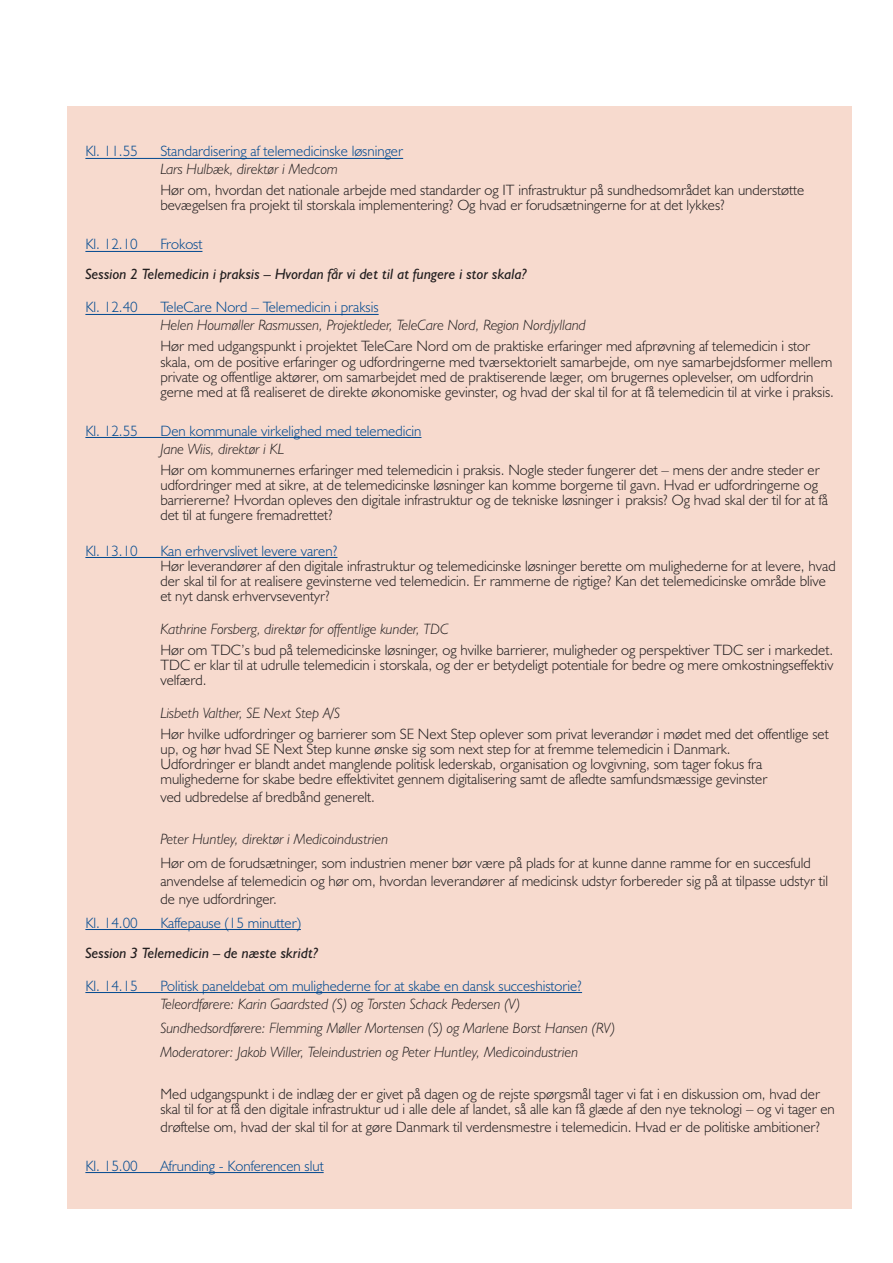
<style>
.page{position:relative;width:893px;height:1263px;background:#fff}
.page>*{position:absolute;margin:0;border:0;box-sizing:border-box;transform-origin:0 0}
.Brødtekst{font:300 15px/15px "Humanist 521 BT";color:#231f20}
.Oplægsholder{font:italic 300 15px "Humanist 521 BT";color:#231f20}
.programpunkt{font:300 15px "Humanist 521 BT";color:#014990}
.Oplægsholder-2{font:300 15px/18px "Humanist 521 BT";color:#231f20}
.Session{font:italic 15px "Humanist 521 BT";color:#231f20}
</style>
<div class="page">
<div style="left:67px;top:106px;width:784px;height:1103px;background:#f7dace"></div>
<hr style="left:85px;top:158px;width:318px;height:1px;background:#014990">
<hr style="left:85px;top:251px;width:117px;height:1px;background:#014990">
<hr style="left:85px;top:314px;width:294px;height:1px;background:#014990">
<hr style="left:85px;top:437px;width:336px;height:1px;background:#014990">
<hr style="left:85px;top:557px;width:252px;height:1px;background:#014990">
<hr style="left:85px;top:929px;width:216px;height:1px;background:#014990">
<hr style="left:85px;top:992px;width:497px;height:1px;background:#014990">
<hr style="left:85px;top:1172px;width:239px;height:1px;background:#014990">
<p class="programpunkt" style="left:85px;top:142px;width:54px">Kl. 11.55</p>
<p class="programpunkt" style="left:160px;top:142px;width:244px">Standardisering af telemedicinske løsninger</p>
<p class="Oplægsholder" style="left:160px;top:160px;width:179px">Lars Hulbæk, direktør i Medcom</p>
<p class="Brødtekst" style="left:160px;top:183px;width:645px">Hør om, hvordan det nationale arbejde med standarder og IT infrastruktur på sundhedsområdet kan understøtte bevægelsen fra projekt til storskala implementering? Og hvad er forudsætningerne for at det lykkes?</p>
<p class="programpunkt" style="left:85px;top:235px;width:54px">Kl. 12.10</p>
<p class="programpunkt" style="left:160px;top:235px;width:44px">Frokost</p>
<p class="Session" style="left:85px;top:265px;width:443px">Session 2 Telemedicin i praksis – Hvordan får vi det til at fungere i stor skala?</p>
<p class="programpunkt" style="left:85px;top:298px;width:54px">Kl. 12.40</p>
<p class="programpunkt" style="left:160px;top:298px;width:220px">TeleCare Nord – Telemedicin i praksis</p>
<p class="Oplægsholder" style="left:160px;top:316px;width:427px">Helen Houmøller Rasmussen, Projektleder, TeleCare Nord, Region Nordjylland</p>
<p class="Brødtekst" style="left:160px;top:339px;width:675px">Hør med udgangspunkt i projektet TeleCare Nord om de praktiske erfaringer med afprøvning af telemedicin i stor skala, om de positive erfaringer og udfordringerne med tværsektorielt samarbejde, om nye samarbejdsformer mellem private og offentlige aktører, om samarbejdet med de praktiserende læger, om brugernes oplevelser, om udfordrin gerne med at få realiseret de direkte økonomiske gevinster, og hvad der skal til for at få telemedicin til at virke i praksis.</p>
<p class="programpunkt" style="left:85px;top:421px;width:54px">Kl. 12.55</p>
<p class="programpunkt" style="left:160px;top:421px;width:263px">Den kommunale virkelighed med telemedicin</p>
<p class="Oplægsholder" style="left:160px;top:439px;width:125px">Jane Wiis, direktør i KL</p>
<p class="Brødtekst" style="left:160px;top:462px;width:669px">Hør om kommunernes erfaringer med telemedicin i praksis. Nogle steder fungerer det – mens der andre steder er udfordringer med at sikre, at de telemedicinske løsninger kan komme borgerne til gavn. Hvad er udfordringerne og barriererne? Hvordan opleves den digitale infrastruktur og de tekniske løsninger i praksis? Og hvad skal der til for at få det til at fungere fremadrettet?</p>
<p class="programpunkt" style="left:85px;top:541px;width:54px">Kl. 13.10</p>
<p class="programpunkt" style="left:160px;top:541px;width:179px">Kan erhvervslivet levere varen?</p>
<p class="Brødtekst" style="left:160px;top:558px;width:677px">Hør leverandører af den digitale infrastruktur og telemedicinske løsninger berette om mulighederne for at levere, hvad der skal til for at realisere gevinsterne ved telemedicin. Er rammerne de rigtige? Kan det telemedicinske område blive et nyt dansk erhvervseventyr?</p>
<p class="Oplægsholder" style="left:160px;top:619px;width:290px">Kathrine Forsberg, direktør for offentlige kunder, TDC</p>
<p class="Brødtekst" style="left:160px;top:642px;width:674px;text-align:justify">Hør om TDC’s bud på telemedicinske løsninger, og hvilke barrierer, muligheder og perspektiver TDC ser i markedet.<br>TDC er klar til at udrulle telemedicin i storskala, og der er betydeligt potentiale for bedre og mere omkostningseffektiv velfærd.</p>
<p class="Oplægsholder" style="left:160px;top:703px;width:181px">Lisbeth Valther, SE Next Step A/S</p>
<p class="Brødtekst" style="left:160px;top:726px;width:670px">Hør hvilke udfordringer og barrierer som SE Next Step oplever som privat leverandør i mødet med det offentlige set up, og hør hvad SE Next Step kunne ønske sig som next step for at fremme telemedicin i Danmark.<br>Udfordringer er blandt andet manglende politisk lederskab, organisation og lovgivning, som tager fokus fra mulighederne for skabe bedre effektivitet gennem digitalisering samt de afledte samfundsmæssige gevinster</p>
<p class="Brødtekst" style="left:160px;top:789px;width:216px">ved udbredelse af bredbånd generelt.</p>
<p class="Oplægsholder" style="left:160px;top:829px;width:229px">Peter Huntley, direktør i Medicoindustrien</p>
<p class="Oplægsholder-2" style="left:160px;top:853px;width:669px">Hør om de forudsætninger, som industrien mener bør være på plads for at kunne danne ramme for en succesfuld anvendelse af telemedicin og hør om, hvordan leverandører af medicinsk udstyr forbereder sig på at tilpasse udstyr til de nye udfordringer.</p>
<p class="programpunkt" style="left:85px;top:913px;width:54px">Kl. 14.00</p>
<p class="programpunkt" style="left:160px;top:913px;width:142px">Kaffepause (15 minutter)</p>
<p class="Session" style="left:85px;top:943px;width:234px">Session 3 Telemedicin – de næste skridt?</p>
<p class="programpunkt" style="left:85px;top:976px;width:54px">Kl. 14.15</p>
<p class="programpunkt" style="left:160px;top:976px;width:423px">Politisk paneldebat om mulighederne for at skabe en dansk succeshistorie?</p>
<p class="Oplægsholder" style="left:160px;top:994px;width:361px">Teleordførere: Karin Gaardsted (S) og Torsten Schack Pedersen (V)</p>
<p class="Oplægsholder" style="left:160px;top:1018px;width:456px">Sundhedsordførere: Flemming Møller Mortensen (S) og Marlene Borst Hansen (RV)</p>
<p class="Oplægsholder" style="left:160px;top:1042px;width:419px">Moderatorer: Jakob Willer, Teleindustrien og Peter Huntley, Medicoindustrien</p>
<p class="Brødtekst" style="left:160px;top:1086px;width:676px">Med udgangspunkt i de indlæg der er givet på dagen og de rejste spørgsmål tager vi fat i en diskussion om, hvad der skal til for at få den digitale infrastruktur ud i alle dele af landet, så alle kan få glæde af den nye teknologi – og vi tager en</p>
<p class="Brødtekst" style="left:160px;top:1119px;width:661px">drøftelse om, hvad der skal til for at gøre Danmark til verdensmestre i telemedicin. Hvad er de politiske ambitioner?</p>
<p class="programpunkt" style="left:85px;top:1156px;width:54px">Kl. 15.00</p>
<p class="programpunkt" style="left:160px;top:1156px;width:165px">Afrunding - Konferencen slut</p>
</div>
